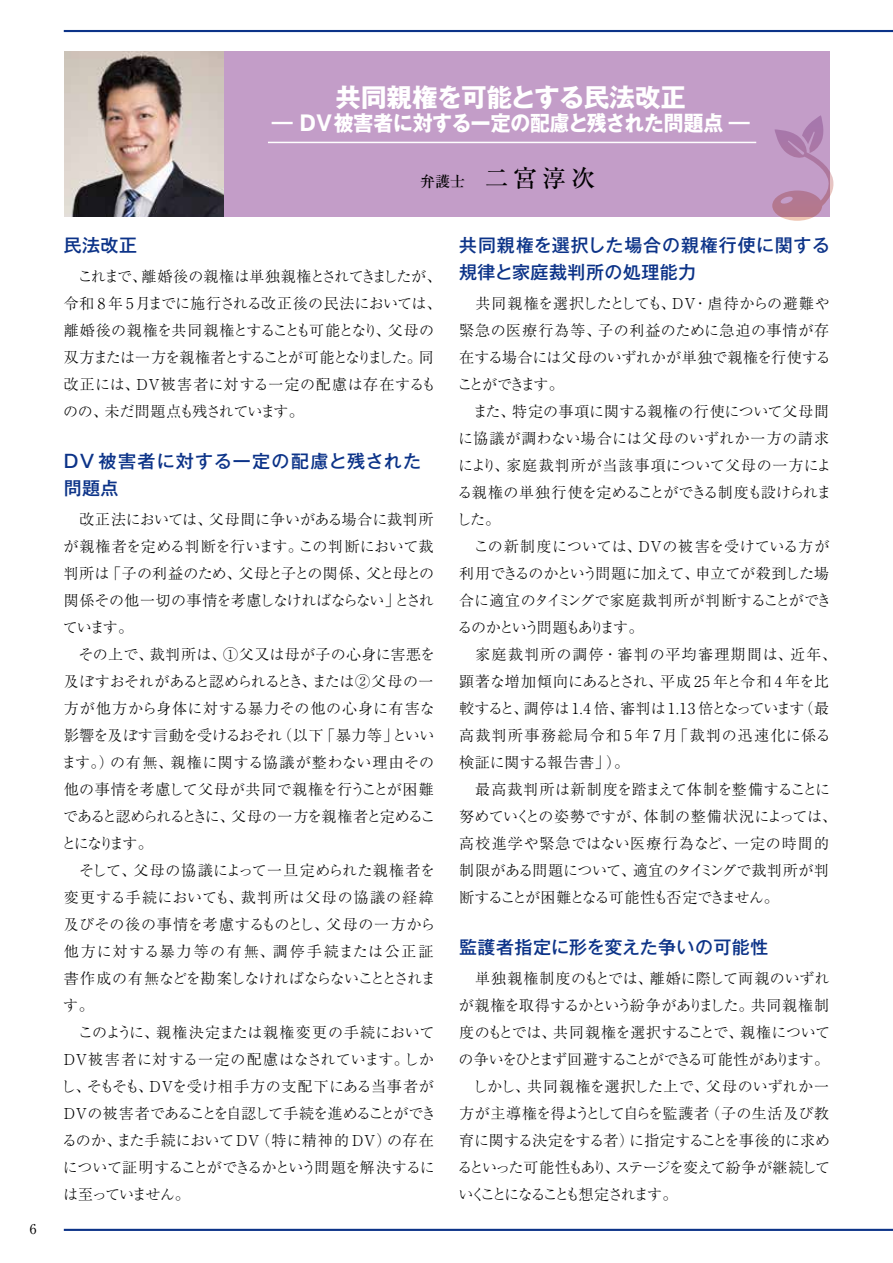
<style>
.page{position:relative;width:893px;height:1263px;background:#fff}
.page>*{position:absolute;margin:0;border:0;box-sizing:border-box;transform-origin:0 0}
.t1{font:700 25.5px "Gothic MB101 Pr 6 N";color:#fff}
.t2{font:500 24px "Ryumin Pr 6 N";color:#000}
.t3{font:700 21px "Gothic MB101 Pr 6 N";color:#fff}
.t4{font:500 18px/27px "Gothic MB101 Pr 6 N";letter-spacing:.025em;color:#0c3388}
.t5{font:500 18px/27px "Gothic MB101 Pr 6 N";letter-spacing:.065em;color:#0c3388}
.t6{font:300 15px/27px "Ryumin Pr 6 N";letter-spacing:.005em;color:#000}
.t7{font:300 15px/27px "Ryumin Pr 6 N";letter-spacing:-.035em;color:#000}
.t8{font:13.5px "Ryumin Pr 6 N";color:#000}
.s1{font-size:15px}
</style>
<div class="page">
<hr style="left:64px;top:1229px;width:829px;height:2px;background:#0c3388">
<hr style="left:64px;top:30px;width:829px;height:2px;background:#0c3388">
<div style="left:177px;top:51px;width:652px;height:165px;background:#c39dc8"></div>
<img style="left:64px;top:51px;width:160px;height:165px">
<hr style="left:268px;top:142px;width:488px;height:1px;background:#fff">
<svg style="left:772px;top:115px;width:62px;height:106px"></svg>
<p class="t8" style="left:30px;top:1218px;width:8px">6</p>
<h1 class="t1" style="left:336px;top:76px;width:352px">共同親権を可能とする民法改正</h1>
<h3 class="t3" style="left:272px;top:106px;width:479px">― DV被害者に対する一定の配慮と残された問題点 ―</h3>
<h2 class="t2" style="left:420px;top:159px;width:176px"><span class="s1">弁護士</span> 二宮淳次</h2>
<p class="t4" style="left:64px;top:230px;width:75px">民法改正</p>
<p class="t7" style="left:63px;top:262px;width:380px">　これまで、離婚後の親権は単独親権とされてきましたが、令和 8 年 5月までに施行される改正後の民法においては、離婚後の親権を共同親権とすることも可能となり、父母の双方または一方を親権者とすることが可能となりました。同改正には、DV被害者に対する一定の配慮は存在するものの、未だ問題点も残されています。</p>
<p class="t5" style="left:64px;top:446px;width:359px">DV 被害者に対する一定の配慮と残された問題点</p>
<p class="t6" style="left:61px;top:505px;width:377px">　改正法においては、父母間に争いがある場合に裁判所が親権者を定める判断を行います。この判断において裁判所は「子の利益のため、父母と子との関係、父と母との関係その他一切の事情を考慮しなければならない」とされています。<br>　その上で、裁判所は、①父又は母が子の心身に害悪を及ぼすおそれがあると認められるとき、または②父母の一方が他方から身体に対する暴力その他の心身に有害な影響を及ぼす言動を受けるおそれ（以下「暴力等」といいます。）の有無、親権に関する協議が整わない理由その他の事情を考慮して父母が共同で親権を行うことが困難であると認められるときに、父母の一方を親権者と定めることになります。<br>　そして、父母の協議によって一旦定められた親権者を変更する手続においても、裁判所は父母の協議の経緯及びその後の事情を考慮するものとし、父母の一方から他方に対する暴力等の有無、調停手続または公正証書作成の有無などを勘案しなければならないこととされます。<br>　このように、親権決定または親権変更の手続において<br>DV被害者に対する一定の配慮はなされています。しかし、そもそも、DVを受け相手方の支配下にある当事者が<br>DVの被害者であることを自認して手続を進めることができるのか、また手続においてDV（特に精神的 DV）の存在について証明することができるかという問題を解決するには至っていません。</p>
<p class="t4" style="left:459px;top:230px;width:372px">共同親権を選択した場合の親権行使に関する規律と家庭裁判所の処理能力</p>
<p class="t6" style="left:456px;top:289px;width:382px">　共同親権を選択したとしても、DV・虐待からの避難や緊急の医療行為等、子の利益のために急迫の事情が存在する場合には父母のいずれかが単独で親権を行使することができます。<br>　また、特定の事項に関する親権の行使について父母間に協議が調わない場合には父母のいずれか一方の請求により、家庭裁判所が当該事項について父母の一方による親権の単独行使を定めることができる制度も設けられました。<br>　この新制度については、DVの被害を受けている方が利用できるのかという問題に加えて、申立てが殺到した場合に適宜のタイミングで家庭裁判所が判断することができるのかという問題もあります。<br>　家庭裁判所の調停・審判の平均審理期間は、近年、顕著な増加傾向にあるとされ、平成 25 年と令和 4 年を比較すると、調停は1.4 倍、審判は1.13 倍となっています（最高裁判所事務総局令和 5 年 7月「裁判の迅速化に係る検証に関する報告書」）。<br>　最高裁判所は新制度を踏まえて体制を整備することに努めていくとの姿勢ですが、体制の整備状況によっては、高校進学や緊急ではない医療行為など、一定の時間的制限がある問題について、適宜のタイミングで裁判所が判断することが困難となる可能性も否定できません。</p>
<p class="t4" style="left:459px;top:932px;width:311px">監護者指定に形を変えた争いの可能性</p>
<p class="t6" style="left:458px;top:964px;width:374px;text-align:justify">　単独親権制度のもとでは、離婚に際して両親のいずれが親権を取得するかという紛争がありました。共同親権制度のもとでは、共同親権を選択することで、親権についての争いをひとまず回避することができる可能性があります。　しかし、共同親権を選択した上で、父母のいずれか一方が主導権を得ようとして自らを監護者（子の生活及び教育に関する決定をする者）に指定することを事後的に求めるといった可能性もあり、ステージを変えて紛争が継続していくことになることも想定されます。</p>
</div>
